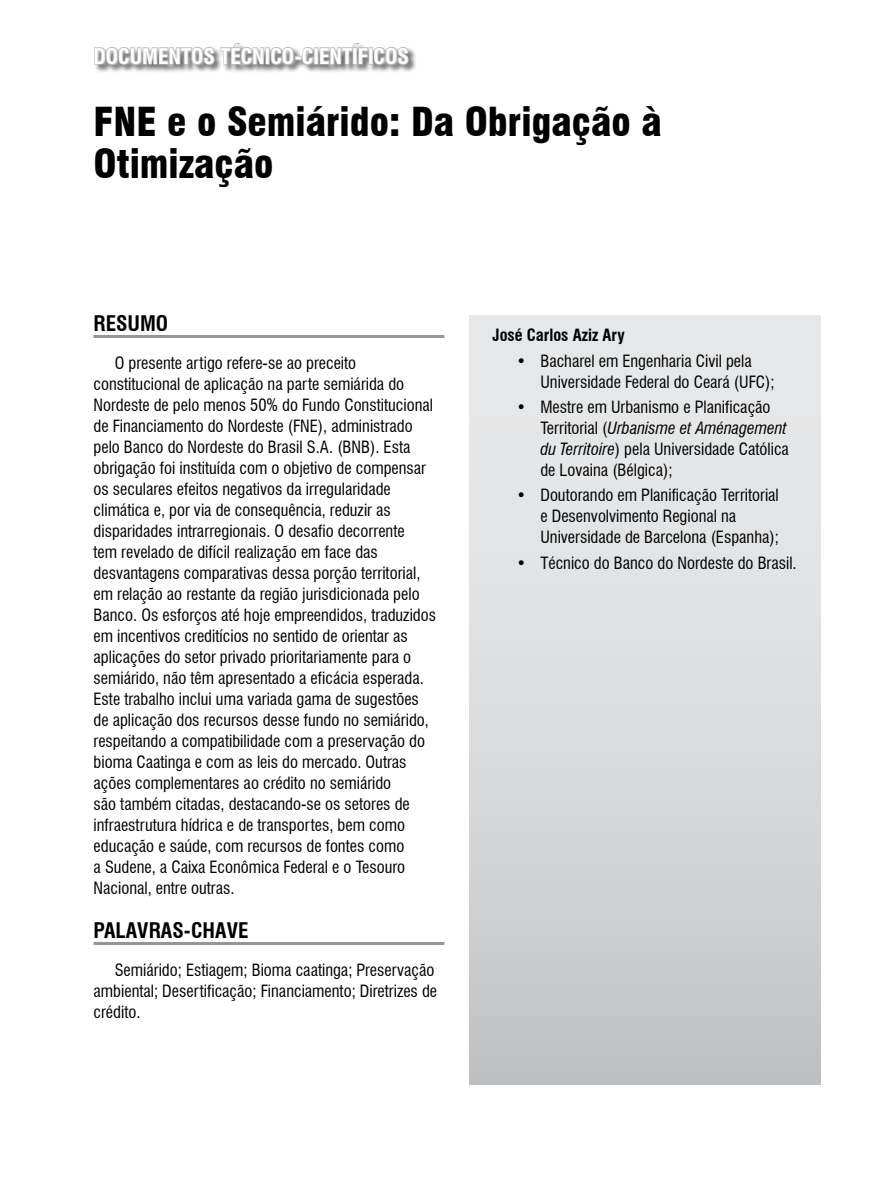
<style>
.page{position:relative;width:893px;height:1191px;background:#fff}
.page>*{position:absolute;margin:0;border:0;box-sizing:border-box;transform-origin:0 0}
.t1{font:900 condensed 39px/42px "Swiss 721 BT";color:#000}
.t2{font:700 condensed 21px "Swiss 721 BT";color:#fff}
.t3{font:700 condensed 21px "Swiss 721 BT";color:#000}
.t4{font:condensed 16.5px/21px "Swiss 721 BT";color:#000}
.t5{font:700 condensed 16.5px "Swiss 721 BT";color:#000}
.s1{font-style:italic}
</style>
<div class="page">
<div style="left:470px;top:315px;width:351px;height:769px;background:linear-gradient(to bottom,#edeeef,#c4c6c8)"></div>
<div style="left:94px;top:43px;width:324px;height:31px;background:#000;opacity:.6"></div>
<svg style="left:94px;top:43px;width:316px;height:25px"></svg>
<hr style="left:94px;top:335px;width:350px;height:3px;background:#939598">
<hr style="left:94px;top:942px;width:350px;height:3px;background:#939598">
<p class="t2" style="left:94px;top:44px;width:317px">DOCUMENTOS TÉCNICO-CIENTÍFICOS</p>
<h1 class="t1" style="left:94px;top:101px;width:570px">FNE e o Semiárido: Da Obrigação à<br>Otimização</h1>
<p class="t3" style="left:94px;top:310px;width:76px">RESUMO</p>
<p class="t4" style="left:94px;top:352px;width:344px;text-indent:21px">O presente artigo refere-se ao preceito constitucional de aplicação na parte semiárida do Nordeste de pelo menos 50% do Fundo Constitucional de Financiamento do Nordeste (FNE), administrado pelo Banco do Nordeste do Brasil S.A. (BNB). Esta obrigação foi instituída com o objetivo de compensar os seculares efeitos negativos da irregularidade climática e, por via de consequência, reduzir as disparidades intrarregionais. O desafio decorrente<br>tem revelado de difícil realização em face das desvantagens comparativas dessa porção territorial, em relação ao restante da região jurisdicionada pelo Banco. Os esforços até hoje empreendidos, traduzidos em incentivos creditícios no sentido de orientar as aplicações do setor privado prioritariamente para o semiárido, não têm apresentado a eficácia esperada.<br>Este trabalho inclui uma variada gama de sugestões de aplicação dos recursos desse fundo no semiárido, respeitando a compatibilidade com a preservação do bioma Caatinga e com as leis do mercado. Outras ações complementares ao crédito no semiárido<br>são também citadas, destacando-se os setores de infraestrutura hídrica e de transportes, bem como educação e saúde, com recursos de fontes como<br>a Sudene, a Caixa Econômica Federal e o Tesouro Nacional, entre outras.</p>
<p class="t3" style="left:94px;top:917px;width:157px">PALAVRAS-CHAVE</p>
<p class="t4" style="left:94px;top:959px;width:345px;text-indent:21px">Semiárido; Estiagem; Bioma caatinga; Preservação ambiental; Desertificação; Financiamento; Diretrizes de crédito.</p>
<p class="t5" style="left:492px;top:325px;width:134px">JOSÉ CARLOS AZIZ ARY</p>
<p class="t4" style="left:540px;top:350px;width:236px;text-indent:-24px">• Bacharel em Engenharia Civil pela<br>Universidade Federal do Ceará (UFC);</p>
<p class="t4" style="left:540px;top:396px;width:250px;text-indent:-24px">• Mestre em Urbanismo e Planificação Territorial (<span class="s1">Urbanisme et Aménagement du Territoire</span>) pela Universidade Católica de Lovaina (Bélgica);</p>
<p class="t4" style="left:540px;top:485px;width:240px;text-indent:-24px">• Doutorando em Planificação Territorial e Desenvolvimento Regional na<br>Universidade de Barcelona (Espanha);</p>
<p class="t4" style="left:516px;top:552px;width:282px">• Técnico do Banco do Nordeste do Brasil.</p>
</div>
